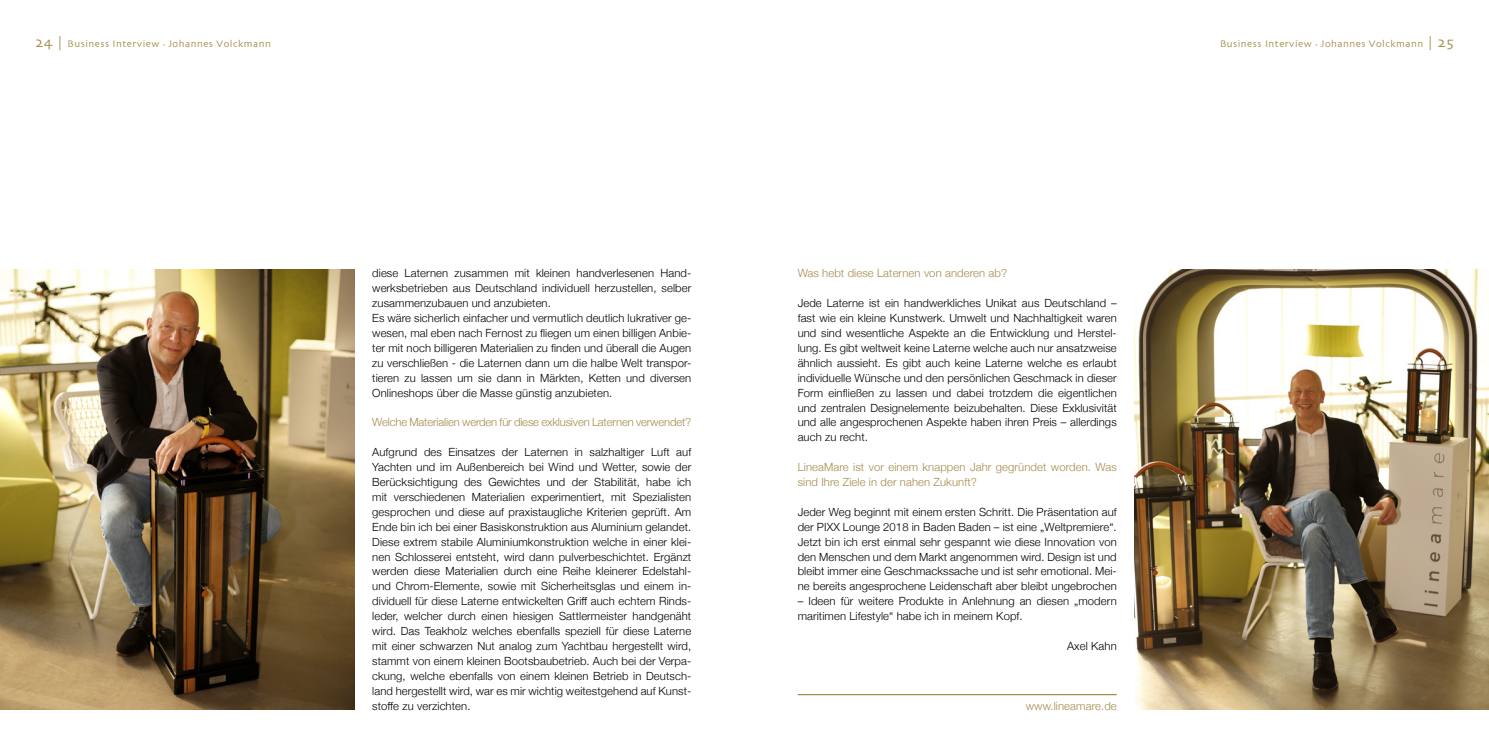
<style>
.page{position:relative;width:1489px;height:745px;background:#fff}
.page>*{position:absolute;margin:0;border:0;box-sizing:border-box;transform-origin:0 0}
.Fließtext_9pt{font:300 11.25px/14.9px "Helvetica Neue";letter-spacing:.01em;color:#000;text-align:justify}
.Fließtext_9pt-2{font:300 11.25px/14.9px "Helvetica Neue";letter-spacing:.01em;color:#a58b4c}
.Fließtext_9pt-3{font:300 11.25px "Helvetica Neue";letter-spacing:-.01em;color:#a58b4c}
.Rubrik_und_Seitenzah{font:10px "Skia Regular 1 1";letter-spacing:.05em;color:#a58b4c}
.s1{font-size:15px}
.s2{font-family:"Helvetica Neue";font-size:5.75px}
</style>
<div class="page">
<img style="left:1134px;top:269px;width:354px;height:440px">
<img style="left:0;top:269px;width:354px;height:440px">
<hr style="left:797px;top:693px;width:319px;height:1px;background:#a58b4c">
<p class="Rubrik_und_Seitenzah" style="left:35px;top:38px;width:237px"><span class="s1">24 |</span> Business Interview <span class="s2">•</span> Johannes Volckmann</p>
<p class="Rubrik_und_Seitenzah" style="left:1219px;top:38px;width:235px">Business Interview <span class="s2">•</span> Johannes Volckmann <span class="s1">| 25</span></p>
<p class="Fließtext_9pt" style="left:372px;top:265px;width:320px">diese Laternen zusammen mit kleinen handverlesenen Hand&shy;werksbetrieben aus Deutschland individuell herzustellen, selber zusammenzubauen und anzubieten.</p>
<p class="Fließtext_9pt" style="left:372px;top:309px;width:320px">Es wäre sicherlich einfacher und vermutlich deutlich lukrativer ge&shy;wesen, mal eben nach Fernost zu fliegen um einen billigen Anbie&shy;ter mit noch billigeren Materialien zu finden und überall die Augen zu verschließen - die Laternen dann um die halbe Welt transpor&shy;tieren zu lassen um sie dann in Märkten, Ketten und diversen Onlineshops über die Masse günstig anzubieten.</p>
<p class="Fließtext_9pt-3" style="left:372px;top:413px;width:320px">Welche Materialien werden für diese exklusiven Laternen verwendet?</p>
<p class="Fließtext_9pt" style="left:372px;top:443px;width:320px">Aufgrund des Einsatzes der Laternen in salzhaltiger Luft auf Yachten und im Außenbereich bei Wind und Wetter, sowie der Berücksichtigung des Gewichtes und der Stabilität, habe ich mit verschiedenen Materialien experimentiert, mit Spezialisten gesprochen und diese auf praxistaugliche Kriterien geprüft. Am Ende bin ich bei einer Basiskonstruktion aus Aluminium gelandet.<br>Diese extrem stabile Aluminiumkonstruktion welche in einer klei&shy;nen Schlosserei entsteht, wird dann pulverbeschichtet. Ergänzt werden diese Materialien durch eine Reihe kleinerer Edelstahl&shy;und Chrom-Elemente, sowie mit Sicherheitsglas und einem in&shy;dividuell für diese Laterne entwickelten Griff auch echtem Rinds&shy;leder, welcher durch einen hiesigen Sattlermeister handgenäht wird. Das Teakholz welches ebenfalls speziell für diese Laterne mit einer schwarzen Nut analog zum Yachtbau hergestellt wird, stammt von einem kleinen Bootsbaubetrieb. Auch bei der Verpa&shy;ckung, welche ebenfalls von einem kleinen Betrieb in Deutsch&shy;land hergestellt wird, war es mir wichtig weitestgehend auf Kunst&shy;stoffe zu verzichten.</p>
<p class="Fließtext_9pt-2" style="left:797px;top:265px;width:211px">Was hebt diese Laternen von anderen ab?</p>
<p class="Fließtext_9pt" style="left:797px;top:295px;width:320px">Jede Laterne ist ein handwerkliches Unikat aus Deutschland – fast wie ein kleine Kunstwerk. Umwelt und Nachhaltigkeit waren und sind wesentliche Aspekte an die Entwicklung und Herstel&shy;lung. Es gibt weltweit keine Laterne welche auch nur ansatzweise ähnlich aussieht. Es gibt auch keine Laterne welche es erlaubt individuelle Wünsche und den persönlichen Geschmack in dieser Form einfließen zu lassen und dabei trotzdem die eigentlichen und zentralen Designelemente beizubehalten. Diese Exklusivität und alle angesprochenen Aspekte haben ihren Preis – allerdings auch zu recht.</p>
<p class="Fließtext_9pt-2" style="left:797px;top:458px;width:320px">LineaMare ist vor einem knappen Jahr gegründet worden. Was sind Ihre Ziele in der nahen Zukunft?</p>
<p class="Fließtext_9pt" style="left:797px;top:503px;width:320px">Jeder Weg beginnt mit einem ersten Schritt. Die Präsentation auf der PIXX Lounge 2018 in Baden Baden – ist eine „Weltpremiere“.<br>Jetzt bin ich erst einmal sehr gespannt wie diese Innovation von den Menschen und dem Markt angenommen wird. Design ist und bleibt immer eine Geschmackssache und ist sehr emotional. Mei&shy;ne bereits angesprochene Leidenschaft aber bleibt ungebrochen</p>
<p class="Fließtext_9pt" style="left:797px;top:592px;width:320px">– Ideen für weitere Produkte in Anlehnung an diesen „modern maritimen Lifestyle“ habe ich in meinem Kopf.</p>
<p class="Fließtext_9pt" style="left:1066px;top:637px;width:51px">Axel Kahn</p>
<p class="Fließtext_9pt-2" style="left:1025px;top:696px;width:92px">www.lineamare.de</p>
</div>
